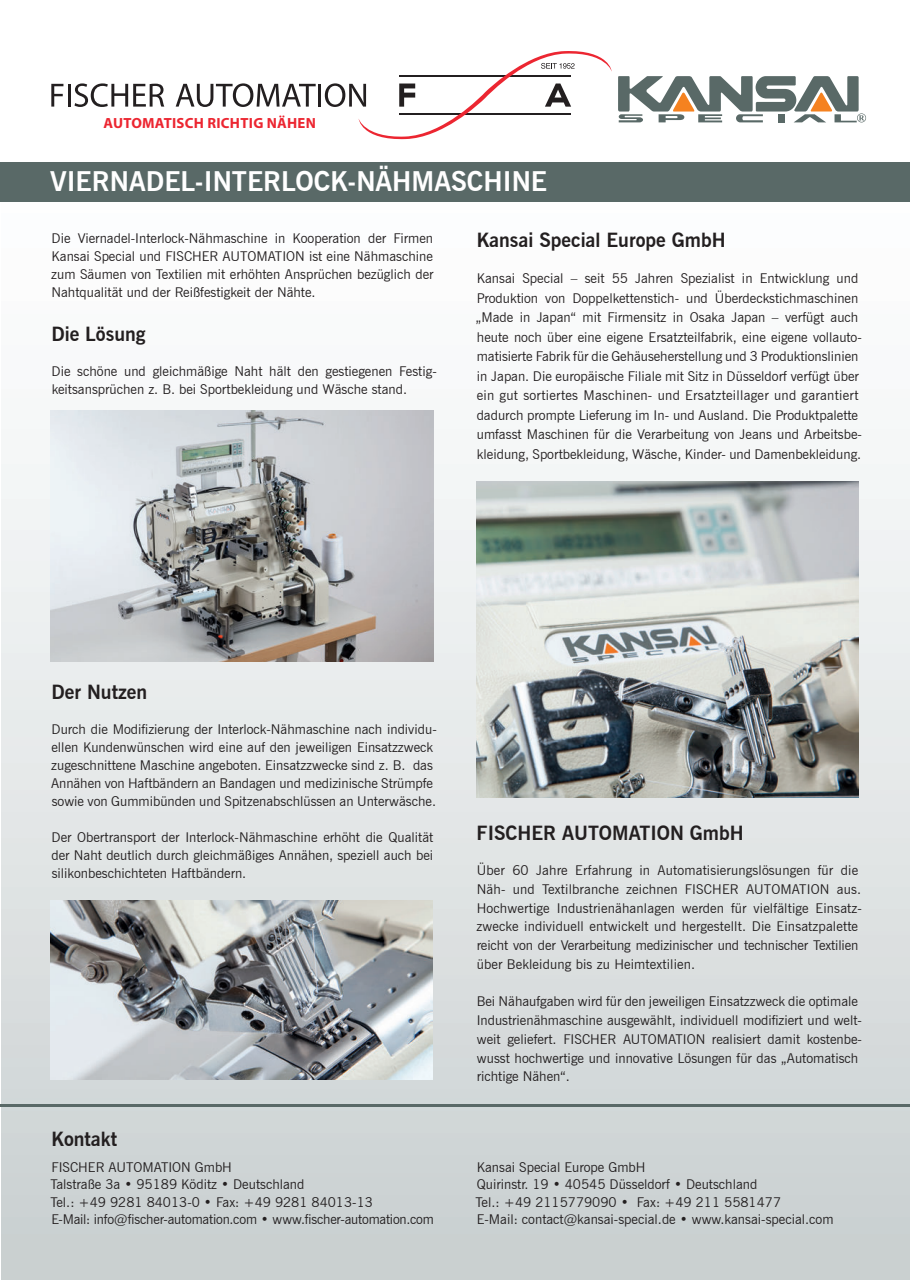
<style>
.page{position:relative;width:910px;height:1280px;background:#fff}
.page>*{position:absolute;margin:0;border:0;box-sizing:border-box;transform-origin:0 0}
.t1{font:700 27px "News Gothic BT";color:#fff}
.t2{font:700 19.5px "News Gothic BT";color:#231f20}
.t3{font:700 14.7px "Myriad Pro";letter-spacing:.02em;color:#ec2631}
.t4{font:13.5px/18px "News Gothic BT";color:#231f20}
</style>
<div class="page">
<div style="left:1px;top:0;width:909px;height:1280px;background:linear-gradient(to bottom,#fff,#ccd2d3)"></div>
<div style="left:0;top:162px;width:910px;height:39px;background:#596967"></div>
<hr style="left:0;top:1104px;width:910px;height:3px;background:#596967">
<img style="left:51px;top:410px;width:383px;height:251px">
<img style="left:50px;top:900px;width:383px;height:179px">
<img style="left:476px;top:482px;width:382px;height:315px">
<svg style="left:51px;top:84px;width:12px;height:23px"></svg>
<hr style="left:68px;top:84px;width:3px;height:23px;background:#231f20">
<svg style="left:74px;top:83px;width:90px;height:24px"></svg>
<svg style="left:176px;top:83px;width:140px;height:24px"></svg>
<hr style="left:318px;top:84px;width:3px;height:23px;background:#231f20">
<svg style="left:325px;top:50px;width:287px;height:91px"></svg>
<div style="left:858px;top:114px;width:7px;height:8px;background:#fff;border-radius:50%"></div>
<svg style="left:618px;top:76px;width:246px;height:46px"></svg>
<p class="t3" style="left:104px;top:113px;width:214px">AUTOMATISCH RICHTIG NÄHEN</p>
<h1 class="t1" style="left:50px;top:165px;width:499px">VIERNADEL-INTERLOCK-NÄHMASCHINE</h1>
<p class="t4" style="left:51px;top:229px;width:384px;text-align:justify">Die Viernadel-Interlock-Nähmaschine in Kooperation der Firmen Kansai Special und FISCHER AUTOMATION ist eine Nähmaschine zum Säumen von Textilien mit erhöhten Ansprüchen bezüglich der Nahtqualität und der Reißfestigkeit der Nähte.</p>
<h2 class="t2" style="left:51px;top:322px;width:96px">Die Lösung</h2>
<p class="t4" style="left:52px;top:362px;width:387px">Die schöne und gleichmäßige Naht hält den gestiegenen Festig&shy;keitsansprüchen z. B. bei Sportbekleidung und Wäsche stand.</p>
<h2 class="t2" style="left:477px;top:228px;width:250px">Kansai Special Europe GmbH</h2>
<p class="t4" style="left:476px;top:269px;width:388px;line-height:19.5px">Kansai Special – seit 55 Jahren Spezialist in Entwicklung und Produktion von Doppelkettenstich- und Überdeckstichmaschinen „Made in Japan“ mit Firmensitz in Osaka Japan – verfügt auch heute noch über eine eigene Ersatzteilfabrik, eine eigene vollauto&shy;matisierte Fabrik für die Gehäuseherstellung und 3 Produktionslinien in Japan. Die europäische Filiale mit Sitz in Düsseldorf verfügt über ein gut sortiertes Maschinen- und Ersatzteillager und garantiert dadurch prompte Lieferung im In- und Ausland. Die Produktpalette umfasst Maschinen für die Verarbeitung von Jeans und Arbeitsbe&shy;kleidung, Sportbekleidung, Wäsche, Kinder- und Damenbekleidung.</p>
<h2 class="t2" style="left:51px;top:680px;width:97px">Der Nutzen</h2>
<p class="t4" style="left:51px;top:720px;width:387px">Durch die Modifizierung der Interlock-Nähmaschine nach individu&shy;ellen Kundenwünschen wird eine auf den jeweiligen Einsatzzweck zugeschnittene Maschine angeboten. Einsatzzwecke sind z. B. das Annähen von Haftbändern an Bandagen und medizinische Strümpfe sowie von Gummibünden und Spitzenabschlüssen an Unterwäsche.</p>
<p class="t4" style="left:51px;top:828px;width:383px;text-align:justify">Der Obertransport der Interlock-Nähmaschine erhöht die Qualität der Naht deutlich durch gleichmäßiges Annähen, speziell auch bei silikonbeschichteten Haftbändern.</p>
<h2 class="t2" style="left:51px;top:1127px;width:67px">Kontakt</h2>
<p class="t4" style="left:50px;top:1158px;width:385px;line-height:17.4px">FISCHER AUTOMATION GmbH<br>Talstraße 3a • 95189 Köditz • Deutschland<br>Tel.: +49 9281 84013-0 • Fax: +49 9281 84013-13<br>E-Mail: info@fischer-automation.com • www.fischer-automation.com</p>
<h2 class="t2" style="left:477px;top:821px;width:268px">FISCHER AUTOMATION GmbH</h2>
<p class="t4" style="left:476px;top:861px;width:387px;line-height:18.8px">Über 60 Jahre Erfahrung in Automatisierungslösungen für die Näh- und Textilbranche zeichnen FISCHER AUTOMATION aus.<br>Hochwertige Industrienähanlagen werden für vielfältige Einsatz&shy;zwecke individuell entwickelt und hergestellt. Die Einsatzpalette reicht von der Verarbeitung medizinischer und technischer Textilien über Bekleidung bis zu Heimtextilien.</p>
<p class="t4" style="left:477px;top:992px;width:387px;line-height:18.8px">Bei Nähaufgaben wird für den jeweiligen Einsatzzweck die optimale Industrienähmaschine ausgewählt, individuell modifiziert und welt&shy;weit geliefert. FISCHER AUTOMATION realisiert damit kostenbe&shy;wusst hochwertige und innovative Lösungen für das „Automatisch richtige Nähen“.</p>
<p class="t4" style="left:476px;top:1158px;width:359px;line-height:17.4px">Kansai Special Europe GmbH<br>Quirinstr. 19 • 40545 Düsseldorf • Deutschland<br>Tel.: +49 2115779090 • Fax: +49 211 5581477<br>E-Mail: contact@kansai-special.de • www.kansai-special.com</p>
</div>
